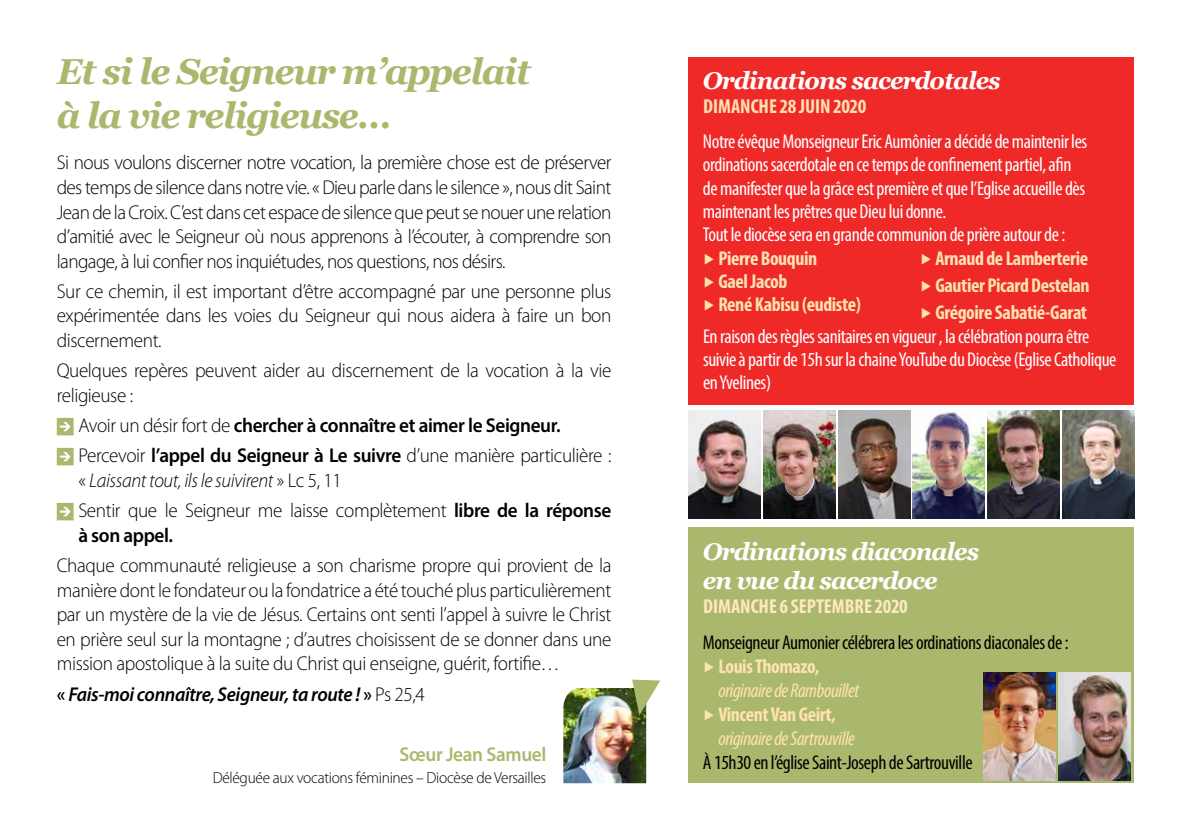
<style>
.page{position:relative;width:1191px;height:840px;background:#fff}
.page>*{position:absolute;margin:0;border:0;box-sizing:border-box;transform-origin:0 0}
.t1{font:italic 700 36px/43.8px "Georgia";letter-spacing:-.04em;color:#aab86d}
.t2{font:italic 700 24.2px/29px "Georgia";letter-spacing:-.04em;color:#fff}
.t3{font:700 condensed 20.2px "Myriad Pro";color:#ffe7c0}
.t4{font:700 condensed 20.2px "Myriad Pro";color:#ffe2b1}
.t5{font:300 20px/24.6px "Myriad Pro";letter-spacing:-.02em;color:#000;text-align:justify;scale:.96 1}
.t6{font:condensed 20px/23.4px "Myriad Pro";letter-spacing:-.02em;color:#fff}
.t7{font:600 20px/30.2px "Myriad Pro";letter-spacing:-.02em;color:#000;scale:.96 1}
.t8{font:condensed 20px "Myriad Pro";letter-spacing:-.02em;color:#000}
.t9{font:700 condensed 20px/27.2px "Myriad Pro";letter-spacing:-.02em;color:#ffe2b1;text-align:justify}
.t10{font:italic condensed 20px "Myriad Pro";letter-spacing:-.02em;color:#ffe2b1}
.t11{font:italic 600 20px "Myriad Pro";letter-spacing:-.02em;color:#000;scale:.96 1}
.t12{font:600 20px "Myriad Pro";letter-spacing:-.02em;color:#aab86d;scale:.96 1}
.t13{font:300 16px "Myriad Pro";letter-spacing:-.02em;color:#000;scale:.96 1}
.s1{font-family:"Arrowstfb";font-weight:400;font-size:17px;color:#aab86d}
.s2{font-weight:300}
.s3{font-style:italic}
.s4{font-weight:600}
.s5{font-style:normal}
.s6{font-weight:300;font-style:normal}
.s7{color:#ffe2b1}
.s8{font-weight:700;color:#ffe2b1}
</style>
<div class="page">
<img style="left:563px;top:688px;width:83px;height:94px">
<svg style="left:632px;top:679px;width:28px;height:35px"></svg>
<div style="left:688px;top:57px;width:446px;height:347px;background:#ef2928"></div>
<div style="left:688px;top:527px;width:446px;height:255px;background:#aab86d"></div>
<img style="left:983px;top:672px;width:72px;height:108px">
<img style="left:688px;top:410px;width:73px;height:108px">
<img style="left:763px;top:410px;width:72px;height:108px">
<img style="left:838px;top:410px;width:72px;height:108px">
<img style="left:912px;top:412px;width:73px;height:106px">
<img style="left:987px;top:410px;width:72px;height:108px">
<img style="left:1062px;top:410px;width:72px;height:108px">
<img style="left:1058px;top:672px;width:72px;height:108px">
<h1 class="t1" style="left:57px;top:48px;width:476px">Et si le Seigneur m’appelait à la vie religieuse…</h1>
<p class="t5" style="left:57px;top:151px;width:579px">Si nous voulons discerner notre vocation, la première chose est de préserver des temps de silence dans notre vie. « Dieu parle dans le silence », nous dit Saint Jean de la Croix. C’est dans cet espace de silence que peut se nouer une relation d’amitié avec le Seigneur où nous apprenons à l’écouter, à comprendre son langage, à lui confier nos inquiétudes, nos questions, nos désirs.</p>
<p class="t5" style="left:57px;top:279px;width:579px">Sur ce chemin, il est important d’être accompagné par une personne plus expérimentée dans les voies du Seigneur qui nous aidera à faire un bon discernement.</p>
<p class="t5" style="left:57px;top:358px;width:579px">Quelques repères peuvent aider au discernement de la vocation à la vie religieuse :</p>
<p class="t7" style="left:57px;top:409px;width:579px"><span class="s1">B</span> <span class="s2">Avoir un désir fort de</span> chercher à connaître et aimer le Seigneur.<br><span class="s1">B</span> <span class="s2">Percevoir</span> l’appel du Seigneur à Le suivre <span class="s2">d’une manière particulière :</span></p>
<p class="t5" style="left:57px;top:465px;width:579px;line-height:30.2px;text-indent:22px">« <span class="s3">Laissant tout, ils le suivirent</span> » Lc 5, 11<br><span class="s1">B</span> Sentir que le Seigneur me laisse complètement <span class="s4">libre de la réponse</span></p>
<p class="t7" style="left:78px;top:519px;width:100px">à son appel.</p>
<p class="t5" style="left:57px;top:553px;width:579px">Chaque communauté religieuse a son charisme propre qui provient de la manière dont le fondateur ou la fondatrice a été touché plus particulièrement par un mystère de la vie de Jésus. Certains ont senti l’appel à suivre le Christ en prière seul sur la montagne ; d’autres choisissent de se donner dans une mission apostolique à la suite du Christ qui enseigne, guérit, fortifie…</p>
<p class="t11" style="left:57px;top:680px;width:385px"><span class="s5">«</span> Fais-moi connaître, Seigneur, ta route ! <span class="s5">»</span> <span class="s6">Ps 25,4</span></p>
<p class="t12" style="left:399px;top:741px;width:154px">Sœur Jean Samuel</p>
<p class="t13" style="left:213px;top:768px;width:349px">Déléguée aux vocations féminines – Diocèse de Versailles</p>
<p class="t2" style="left:703px;top:65px;width:299px">Ordinations sacerdotales</p>
<p class="t4" style="left:703px;top:94px;width:165px">DIMANCHE 28 JUIN 2020</p>
<p class="t6" style="left:703px;top:129px;width:386px">Notre évêque Monseigneur Eric Aumônier a décidé de maintenir les ordinations sacerdotale en ce temps de confinement partiel, afin de manifester que la grâce est première et que l’Eglise accueille dès maintenant les prêtres que Dieu lui donne.<br>Tout le diocèse sera en grande communion de prière autour de :<br><span class="s7">▶</span> <span class="s8">Pierre Bouquin<br></span><span class="s7">▶</span> <span class="s8">Gael Jacob<br></span><span class="s7">▶</span> <span class="s8">René Kabisu (eudiste)</span></p>
<p class="t9" style="left:920px;top:244px;width:171px">▶ Arnaud de Lamberterie ▶ Gautier Picard Destelan ▶ Grégoire Sabatié-Garat</p>
<p class="t6" style="left:703px;top:324px;width:415px">En raison des règles sanitaires en vigueur , la célébration pourra être suivie à partir de 15h sur la chaine YouTube du Diocèse (Eglise Catholique en Yvelines)</p>
<p class="t2" style="left:703px;top:535px;width:278px">Ordinations diaconales en vue du sacerdoce</p>
<p class="t3" style="left:703px;top:593px;width:206px">DIMANCHE 6 SEPTEMBRE 2020</p>
<p class="t8" style="left:703px;top:629px;width:367px">Monseigneur Aumonier célébrera les ordinations diaconales de :</p>
<p class="t9" style="left:703px;top:651px;width:118px">▶ Louis Thomazo,</p>
<p class="t10" style="left:718px;top:677px;width:142px">originaire de Rambouillet</p>
<p class="t9" style="left:703px;top:699px;width:134px">▶ Vincent Van Geirt,</p>
<p class="t10" style="left:718px;top:725px;width:138px">originaire de Sartrouville</p>
<p class="t8" style="left:703px;top:749px;width:271px">À 15h30 en l’église Saint-Joseph de Sartrouville</p>
</div>
